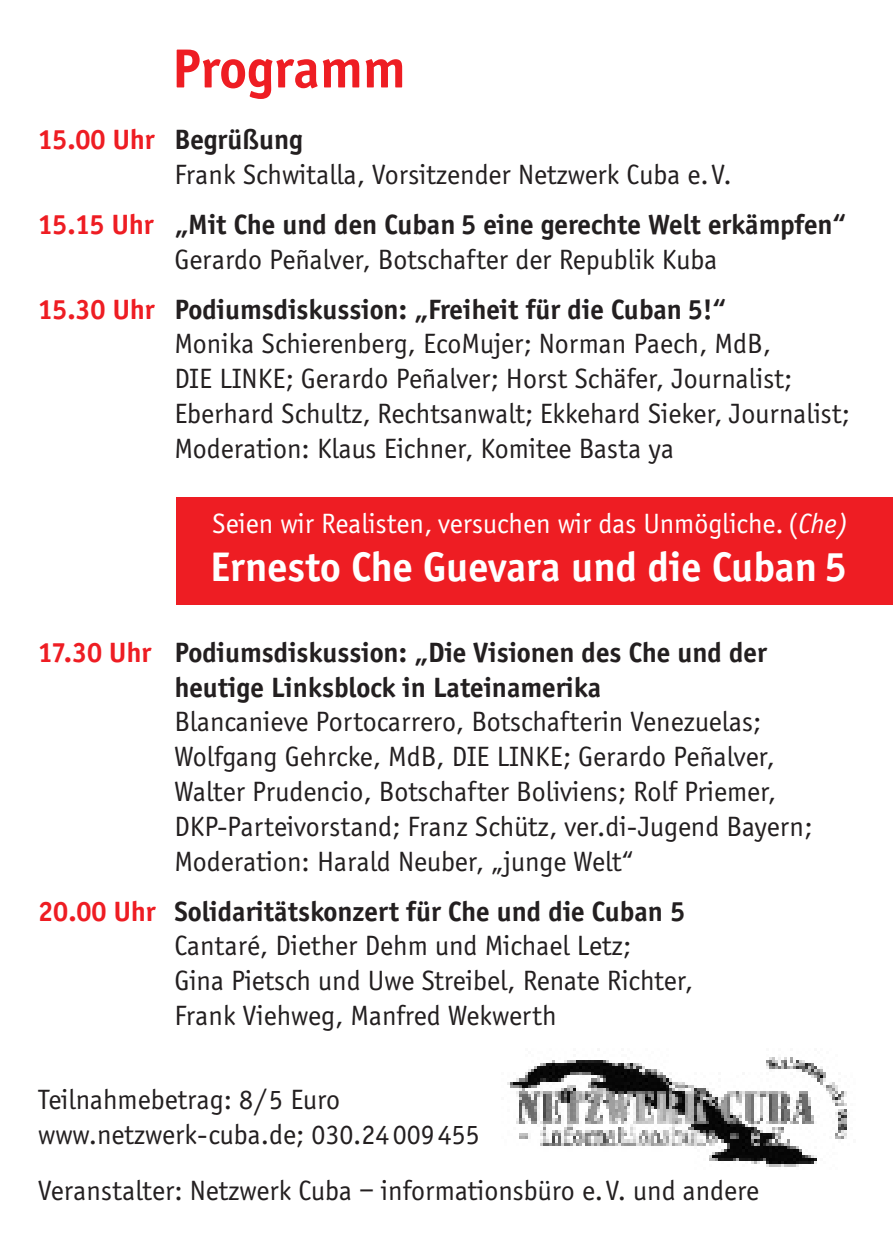
<style>
.page{position:relative;width:893px;height:1259px;background:#fff}
.page>*{position:absolute;margin:0;border:0;box-sizing:border-box;transform-origin:0 0}
.t1{font:700 56.7px "Officina Sans";color:#ee1d23}
.t2{font:700 42.6px "Officina Sans";color:#fff}
.t3{font:28.8px/34.8px "Officina Sans";color:#231f20}
.t4{font:700 28.8px/34.8px "Officina Sans";color:#231f20;text-align:center}
.t5{font:28.8px "Officina Sans";color:#fff}
.s1{font-weight:700;color:#ee1d23}
.s2{font-weight:700}
.s3{color:#ee1d23}
.s4{font-weight:400}
.s5{font-style:italic}
</style>
<div class="page">
<div style="left:176px;top:497px;width:717px;height:107px;background:#ee1d23"></div>
<img style="left:507px;top:1057px;width:340px;height:110px">
<h1 class="t1" style="left:172px;top:35px;width:235px">Programm</h1>
<p class="t3" style="left:174px;top:122px;width:559px;text-indent:-136px"><span class="s1">15.00 Uhr</span> <span class="s2">Begrüßung<br></span>Frank Schwitalla, Vorsitzender Netzwerk Cuba e.V.</p>
<p class="t4" style="left:38px;top:207px;width:810px"><span class="s3">15.15 Uhr</span> „Mit Che und den Cuban 5 eine gerechte Welt erkämpfen“<br><span class="s4">Gerardo Peñalver, Botschafter der Republik Kuba</span></p>
<p class="t3" style="left:174px;top:291px;width:677px;text-indent:-136px"><span class="s1">15.30 Uhr</span> <span class="s2">Podiumsdiskussion: „Freiheit für die Cuban 5!“<br></span>Monika Schierenberg, EcoMujer; Norman Paech, MdB,<br>DIE LINKE; Gerardo Peñalver; Horst Schäfer, Journalist; Eberhard Schultz, Rechtsanwalt; Ekkehard Sieker, Journalist; Moderation: Klaus Eichner, Komitee Basta ya</p>
<p class="t5" style="left:212px;top:506px;width:638px">Seien wir Realisten, versuchen wir das Unmögliche.(<span class="s5">Che)</span></p>
<h2 class="t2" style="left:210px;top:542px;width:638px">Ernesto Che Guevara und die Cuban 5</h2>
<p class="t4" style="left:174px;top:634px;width:594px;text-align:left;text-indent:-136px"><span class="s3">17.30 Uhr</span> Podiumsdiskussion: „Die Visionen des Che und der heutige Linksblock in Lateinamerika</p>
<p class="t3" style="left:174px;top:704px;width:639px">Blancanieve Portocarrero, Botschafterin Venezuelas; Wolfgang Gehrcke, MdB, DIE LINKE; Gerardo Peñalver, Walter Prudencio, Botschafter Boliviens; Rolf Priemer, DKP-Parteivorstand; Franz Schütz, ver.di-Jugend Bayern; Moderation: Harald Neuber, „junge Welt“</p>
<p class="t3" style="left:174px;top:893px;width:520px;text-indent:-136px"><span class="s1">20.00 Uhr</span> <span class="s2">Solidaritätskonzert für Che und die Cuban 5<br></span>Cantaré, Diether Dehm und Michael Letz;<br>Gina Pietsch und Uwe Streibel, Renate Richter, Frank Viehweg, Manfred Wekwerth</p>
<p class="t3" style="left:38px;top:1081px;width:443px">Teilnahmebetrag: 8/5 Euro www.netzwerk-cuba.de; 030.24009455</p>
<p class="t3" style="left:38px;top:1172px;width:722px">Veranstalter: Netzwerk Cuba – informationsbüro e.V. und andere</p>
</div>
